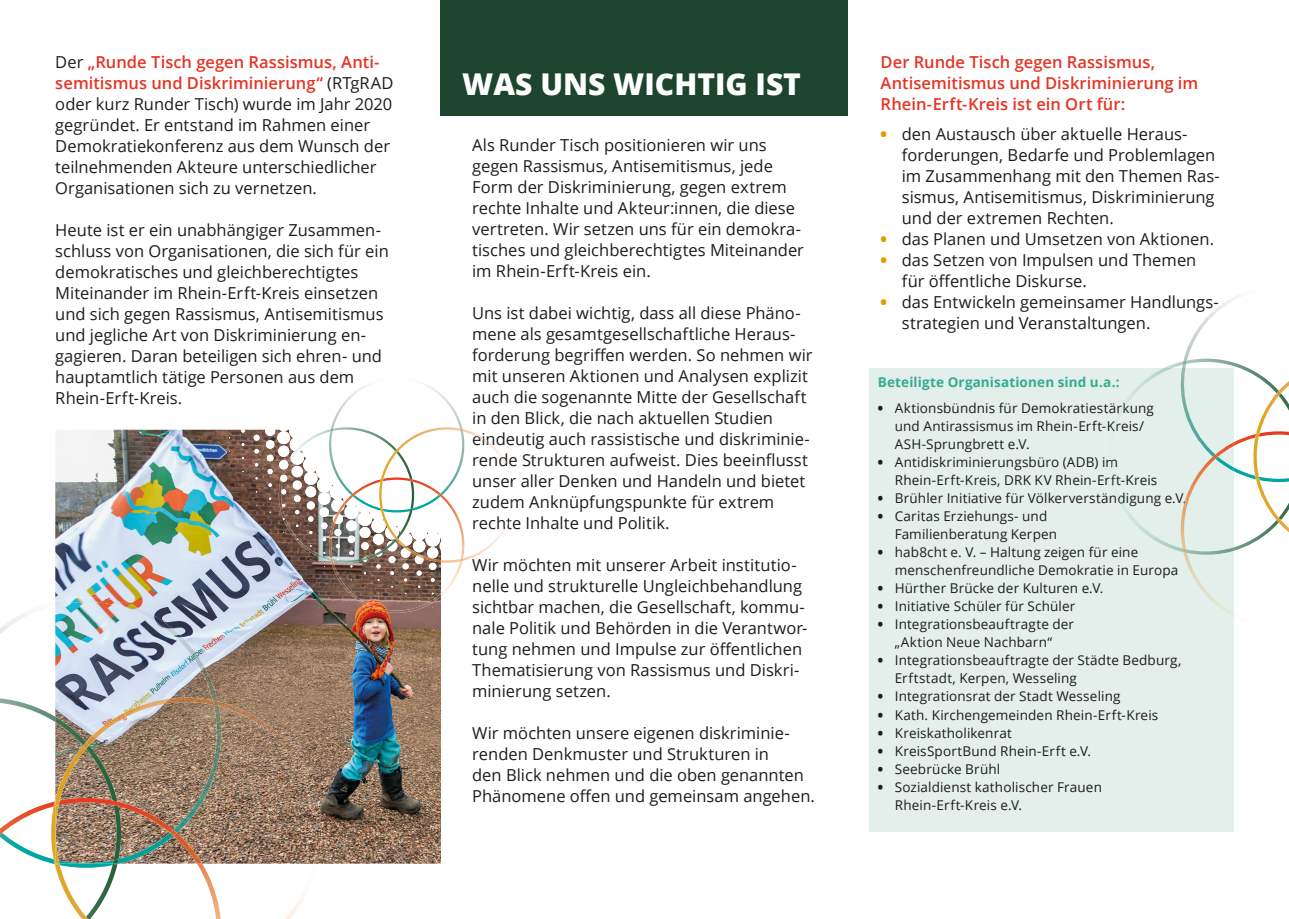
<style>
.page{position:relative;width:1289px;height:919px;background:#fff}
.page>*{position:absolute;margin:0;border:0;box-sizing:border-box;transform-origin:0 0}
.t1{font:800 30px "Open Sans";color:#fff}
.t2{font:16.5px/21px "Open Sans";color:#1d1d1b}
.t3{font:600 16.5px/21px "Open Sans";letter-spacing:.005em;color:#e63424}
.t4{font:13.5px/18px "Open Sans";letter-spacing:.01em;color:#1d1d1b}
.t5{font:700 13.5px "Open Sans";letter-spacing:.01em;color:#35ac90}
.s1{font-weight:600;color:#e63424}
.s2{font-weight:800;color:#de9c00}
.s3{font-weight:800}
</style>
<div class="page">
<img style="left:55px;top:429px;width:386px;height:434px">
<img style="left:189px;top:385px;width:326px;height:242px">
<div style="left:440px;top:0;width:408px;height:116px;background:#1d442c"></div>
<div style="left:869px;top:368px;width:364px;height:463px;background:#e2efea"></div>
<img style="left:55px;top:597px;width:163px;height:235px">
<img style="left:119px;top:801px;width:54px;height:62px">
<img style="left:0;top:832px;width:112px;height:32px">
<img style="left:60px;top:860px;width:52px;height:3px">
<img style="left:0;top:698px;width:55px;height:24px">
<img style="left:55px;top:716px;width:66px;height:144px">
<img style="left:55px;top:864px;width:62px;height:54px">
<svg style="left:112px;top:859px;width:7px;height:6px"></svg>
<img style="left:60px;top:797px;width:54px;height:8px">
<img style="left:0;top:801px;width:54px;height:31px">
<img style="left:197px;top:863px;width:23px;height:55px">
<img style="left:173px;top:832px;width:29px;height:31px">
<svg style="left:170px;top:829px;width:7px;height:6px"></svg>
<svg style="left:112px;top:800px;width:6px;height:6px"></svg>
<img style="left:86px;top:697px;width:128px;height:48px">
<img style="left:285px;top:863px;width:33px;height:55px">
<img style="left:218px;top:701px;width:110px;height:162px">
<img style="left:55px;top:745px;width:31px;height:56px">
<img style="left:51px;top:805px;width:8px;height:55px">
<svg style="left:213px;top:700px;width:6px;height:6px"></svg>
<svg style="left:54px;top:859px;width:6px;height:6px"></svg>
<svg style="left:83px;top:742px;width:6px;height:6px"></svg>
<svg style="left:54px;top:799px;width:6px;height:7px"></svg>
<img style="left:333px;top:385px;width:35px;height:36px">
<img style="left:333px;top:427px;width:63px;height:2px">
<img style="left:282px;top:520px;width:48px;height:41px">
<img style="left:280px;top:429px;width:101px;height:91px">
<img style="left:381px;top:511px;width:31px;height:27px">
<img style="left:333px;top:538px;width:107px;height:24px">
<img style="left:337px;top:538px;width:58px;height:22px">
<img style="left:353px;top:477px;width:26px;height:18px">
<img style="left:328px;top:502px;width:17px;height:57px">
<img style="left:333px;top:495px;width:20px;height:28px">
<svg style="left:351px;top:493px;width:9px;height:7px"></svg>
<img style="left:440px;top:516px;width:24px;height:42px">
<img style="left:441px;top:561px;width:21px;height:35px">
<img style="left:338px;top:593px;width:103px;height:20px">
<img style="left:337px;top:562px;width:125px;height:31px">
<img style="left:396px;top:427px;width:118px;height:89px">
<img style="left:462px;top:538px;width:36px;height:23px">
<img style="left:468px;top:529px;width:37px;height:30px">
<img style="left:473px;top:432px;width:23px;height:17px">
<svg style="left:497px;top:453px;width:11px;height:13px"></svg>
<svg style="left:509px;top:474px;width:5px;height:13px"></svg>
<img style="left:510px;top:495px;width:4px;height:17px">
<svg style="left:502px;top:516px;width:9px;height:13px"></svg>
<img style="left:379px;top:451px;width:1px;height:57px">
<svg style="left:383px;top:518px;width:5px;height:9px"></svg>
<img style="left:451px;top:559px;width:9px;height:3px">
<img style="left:399px;top:539px;width:52px;height:23px">
<img style="left:380px;top:428px;width:83px;height:83px">
<svg style="left:395px;top:449px;width:3px;height:4px"></svg>
<svg style="left:395px;top:532px;width:7px;height:8px"></svg>
<img style="left:1184px;top:297px;width:55px;height:61px">
<svg style="left:1212px;top:307px;width:6px;height:4px"></svg>
<img style="left:1183px;top:393px;width:21px;height:49px">
<img style="left:1233px;top:467px;width:19px;height:12px">
<img style="left:1165px;top:358px;width:104px;height:35px">
<img style="left:1113px;top:368px;width:70px;height:184px">
<svg style="left:1112px;top:403px;width:15px;height:28px"></svg>
<svg style="left:1108px;top:457px;width:8px;height:30px"></svg>
<svg style="left:1114px;top:493px;width:11px;height:13px"></svg>
<svg style="left:1181px;top:360px;width:5px;height:8px"></svg>
<img style="left:1233px;top:520px;width:36px;height:30px">
<img style="left:1186px;top:549px;width:47px;height:3px">
<img style="left:1233px;top:434px;width:19px;height:12px">
<img style="left:1179px;top:442px;width:54px;height:107px">
<svg style="left:1183px;top:499px;width:2px;height:7px"></svg>
<svg style="left:1212px;top:454px;width:5px;height:5px"></svg>
<img style="left:1233px;top:612px;width:1px;height:15px">
<img style="left:1183px;top:552px;width:50px;height:63px">
<svg style="left:1182px;top:548px;width:4px;height:5px"></svg>
<img style="left:1252px;top:381px;width:36px;height:151px">
<svg style="left:1255px;top:476px;width:4px;height:4px"></svg>
<img style="left:1276px;top:391px;width:4px;height:131px">
<svg style="left:1255px;top:433px;width:4px;height:4px"></svg>
<p class="t2" style="left:55px;top:51px;width:340px">Der <span class="s1">„Runde Tisch gegen Rassismus, Anti&shy;semitismus und Diskriminierung“</span> (RTgRAD oder kurz Runder Tisch) wurde im Jahr 2020 gegründet. Er entstand im Rahmen einer Demokratiekonferenz aus dem Wunsch der teilnehmenden Akteure unterschiedlicher Organisationen sich zu vernetzen.</p>
<p class="t2" style="left:55px;top:219px;width:335px">Heute ist er ein unabhängiger Zusammen&shy;schluss von Organisationen, die sich für ein demokratisches und gleichberechtigtes Miteinander im Rhein-Erft-Kreis einsetzen und sich gegen Rassismus, Antisemitismus und jegliche Art von Diskriminierung en&shy;gagieren. Daran beteiligen sich ehren- und hauptamtlich tätige Personen aus dem Rhein-Erft-Kreis.</p>
<h1 class="t1" style="left:462px;top:61px;width:340px">WAS UNS WICHTIG IST</h1>
<p class="t2" style="left:472px;top:134px;width:333px">Als Runder Tisch positionieren wir uns gegen Rassismus, Antisemitismus, jede Form der Diskriminierung, gegen extrem rechte Inhalte und Akteur:innen, die diese vertreten. Wir setzen uns für ein demokra&shy;tisches und gleichberechtigtes Miteinander im Rhein-Erft-Kreis ein.</p>
<p class="t2" style="left:472px;top:302px;width:342px">Uns ist dabei wichtig, dass all diese Phäno&shy;mene als gesamtgesellschaft liche Heraus&shy;forderung begriffen werden. So nehmen wir mit unseren Aktionen und Analysen explizit auch die sogenannte Mitte der Gesellschaft in den Blick, die nach aktuellen Studien eindeutig auch rassistische und diskriminie&shy;rende Strukturen aufweist. Dies beeinflusst unser aller Denken und Handeln und bietet zudem Anknüpfungspunkte für extrem rechte Inhalte und Politik.</p>
<p class="t2" style="left:472px;top:554px;width:337px">Wir möchten mit unserer Arbeit institutio&shy;nelle und strukturelle Ungleichbehandlung sichtbar machen, die Gesellschaft, kommu&shy;nale Politik und Behörden in die Verantwor&shy;tung nehmen und Impulse zur öffentlichen Thematisierung von Rassismus und Diskri&shy;minierung setzen.</p>
<p class="t2" style="left:472px;top:722px;width:344px">Wir möchten unsere eigenen diskriminie&shy;renden Denkmuster und Strukturen in<br>den Blick nehmen und die oben genannten Phänomene offen und gemeinsam angehen.</p>
<p class="t3" style="left:880px;top:51px;width:319px">Der Runde Tisch gegen Rassismus ,<br>Antisemitismus und Diskriminierung im<br>Rhein-Erft-Kreis ist ein Ort für:</p>
<p class="t2" style="left:901px;top:123px;width:319px;text-indent:-21px"><span class="s2">•</span> den Austausch über aktuelle Heraus&shy;forderungen, Bedarfe und Problemlagen im Zusammenhang mit den Themen Ras&shy;sismus, Antisemitismus, Diskriminierung und der extremen Rechten.</p>
<p class="t2" style="left:880px;top:228px;width:335px"><span class="s2">•</span> das Planen und Umsetzen von Aktionen.</p>
<p class="t2" style="left:901px;top:249px;width:296px;text-indent:-21px"><span class="s2">•</span> das Setzen von Impulsen und Themen für öffentliche Diskurse.</p>
<p class="t2" style="left:901px;top:291px;width:318px;text-indent:-21px"><span class="s2">•</span> das Entwickeln gemeinsamer Handlungs&shy;strategien und Veranstaltungen.</p>
<p class="t5" style="left:877px;top:372px;width:243px">Beteiligte Organisationen sind u.a.:</p>
<p class="t4" style="left:894px;top:399px;width:261px;text-indent:-17px"><span class="s3">•</span> Aktionsbündnis für Demokratiestärkung und Anti rassismus im Rhein-Erft-Kreis /<br>ASH-Sprungbrett e.V.</p>
<p class="t4" style="left:894px;top:453px;width:264px;text-indent:-17px"><span class="s3">•</span> Antidiskriminierungsbüro (ADB) im<br>Rhein-Erft-Kreis, DRK KV Rhein-Erft-Kreis</p>
<p class="t4" style="left:877px;top:489px;width:310px"><span class="s3">•</span> Brühler Initiative für Völkerverständigung e.V.</p>
<p class="t4" style="left:894px;top:507px;width:164px;text-indent:-17px"><span class="s3">•</span> Caritas Erziehungs- und<br>Familienberatung Kerpen</p>
<p class="t4" style="left:894px;top:543px;width:285px;text-indent:-17px"><span class="s3">•</span> hab8cht e. V. – Haltung zeigen für eine menschenfreundliche Demokratie in Europa</p>
<p class="t4" style="left:877px;top:579px;width:227px"><span class="s3">•</span> Hürther Brücke der Kulturen e.V.</p>
<p class="t4" style="left:877px;top:597px;width:199px"><span class="s3">•</span> Initiative Schüler für Schüler</p>
<p class="t4" style="left:877px;top:615px;width:198px;text-align:center"><span class="s3">•</span> Integrationsbeauftragte der „Aktion Neue Nachbarn“</p>
<p class="t4" style="left:894px;top:651px;width:288px;text-indent:-17px"><span class="s3">•</span> Integrationsbeauftragte der Städte Bedburg,<br>Erftstadt, Kerpen, Wesseling</p>
<p class="t4" style="left:877px;top:687px;width:244px"><span class="s3">•</span> Integrationsrat der Stadt Wesseling</p>
<p class="t4" style="left:877px;top:705px;width:282px"><span class="s3">•</span> Kath. Kirchengemeinden Rhein-Erft-Kreis</p>
<p class="t4" style="left:877px;top:723px;width:136px"><span class="s3">•</span> Kreiskatholikenrat</p>
<p class="t4" style="left:877px;top:741px;width:215px"><span class="s3">•</span> KreisSportBund Rhein-Erft e.V.</p>
<p class="t4" style="left:877px;top:759px;width:124px"><span class="s3">•</span> Seebrücke Brühl</p>
<p class="t4" style="left:894px;top:777px;width:209px;text-indent:-17px"><span class="s3">•</span> Sozialdienst katholischer Frauen<br>Rhein-Erft-Kreis e.V.</p>
</div>
